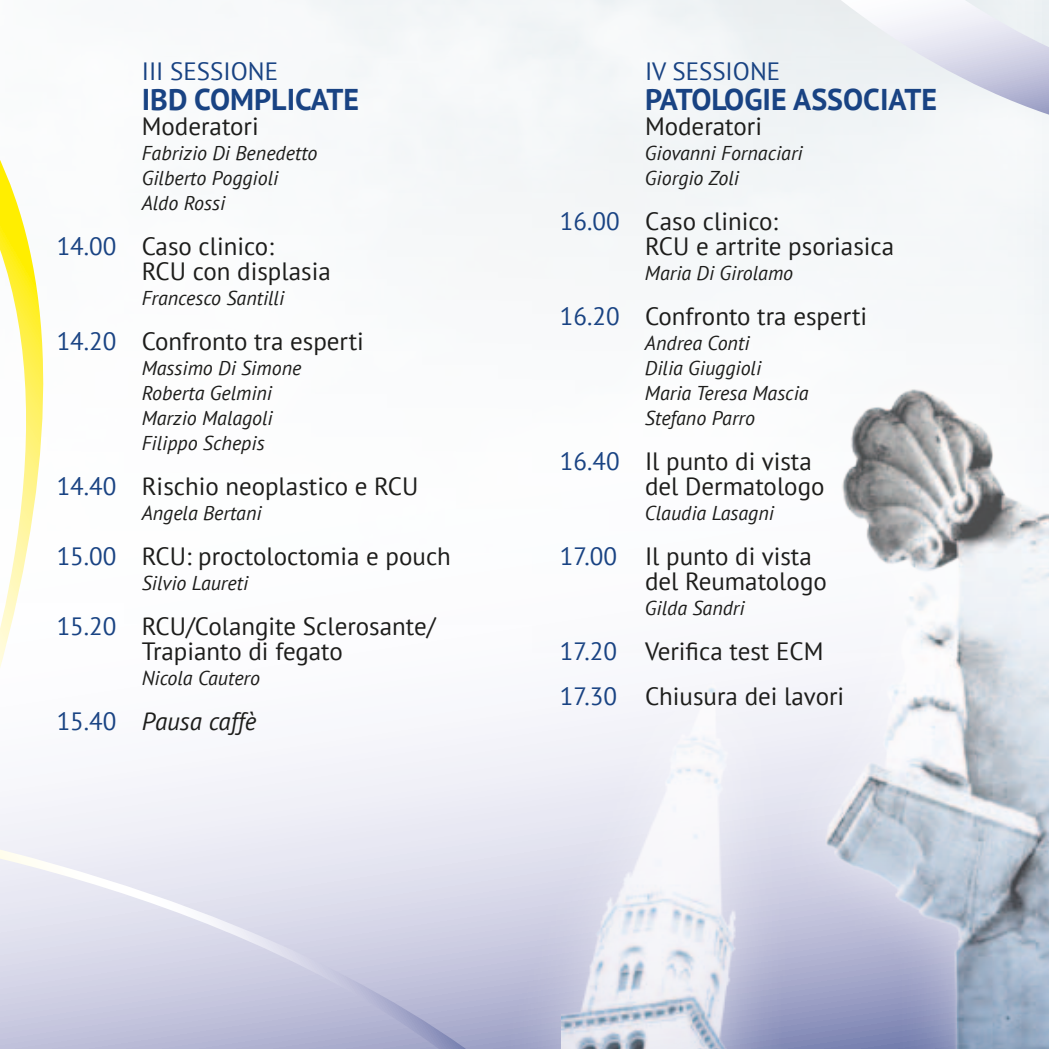
<style>
.page{position:relative;width:1049px;height:1049px;background:#fff}
.page>*{position:absolute;margin:0;border:0;box-sizing:border-box;transform-origin:0 0}
.t1{font:700 30px "PT Sans";color:#194383}
.t2{font:25px/25px "PT Sans";color:#1d1d1b}
.t3{font:25px "PT Sans";color:#194383}
.t4{font:italic 25px "PT Sans";color:#1d1d1b}
.t5{font:italic 20px/25px "PT Sans";color:#1d1d1b}
.s1{color:#194383}
.s2{font-style:normal;color:#194383}
</style>
<div class="page">
<svg style="left:0;top:0;width:265px;height:804px"></svg>
<div style="left:498px;top:329px;width:551px;height:720px;background:#fff;opacity:.75"></div>
<img style="left:562px;top:266px;width:487px;height:783px">
<svg style="left:841px;top:0;width:208px;height:115px"></svg>
<svg style="left:0;top:804px;width:466px;height:245px;background:#d7d7e8"></svg>
<p class="t3" style="left:142px;top:55px;width:138px">III SESSIONE</p>
<p class="t1" style="left:142px;top:79px;width:219px">IBD COMPLICATE</p>
<p class="t2" style="left:142px;top:113px;width:119px">Moderatori</p>
<p class="t5" style="left:142px;top:140px;width:177px">Fabrizio Di Benedetto<br>Gilberto Poggioli<br>Aldo Rossi</p>
<p class="t2" style="left:142px;top:233px;width:191px;text-indent:-85px"><span class="s1">14.00</span> Caso clinico:<br>RCU con displasia</p>
<p class="t5" style="left:142px;top:285px;width:144px">Francesco Santilli</p>
<p class="t2" style="left:57px;top:328px;width:309px"><span class="s1">14.20</span> Confronto tra esperti</p>
<p class="t5" style="left:142px;top:355px;width:161px">Massimo Di Simone<br>Roberta Gelmini<br>Marzio Malagoli<br>Filippo Schepis</p>
<p class="t2" style="left:57px;top:473px;width:363px"><span class="s1">14.40</span> Rischio neoplastico e RCU</p>
<p class="t5" style="left:142px;top:500px;width:121px">Angela Bertani</p>
<p class="t2" style="left:57px;top:543px;width:396px"><span class="s1">15.00</span> RCU: proctoloctomia e pouch</p>
<p class="t5" style="left:142px;top:570px;width:108px">Silvio Laureti</p>
<p class="t2" style="left:57px;top:613px;width:380px;text-align:center"><span class="s1">15.20</span> RCU/Colangite Sclerosante/<br>Trapianto di fegato</p>
<p class="t5" style="left:142px;top:665px;width:120px">Nicola Cautero</p>
<p class="t4" style="left:57px;top:705px;width:201px"><span class="s2">15.40</span> Pausa caffè</p>
<p class="t3" style="left:645px;top:55px;width:137px">IV SESSIONE</p>
<p class="t1" style="left:645px;top:79px;width:294px">PATOLOGIE ASSOCIATE</p>
<p class="t2" style="left:645px;top:113px;width:119px">Moderatori</p>
<p class="t5" style="left:645px;top:140px;width:159px">Giovanni Fornaciari<br>Giorgio Zoli</p>
<p class="t2" style="left:645px;top:208px;width:251px;text-indent:-85px"><span class="s1">16.00</span> Caso clinico:<br>RCU e artrite psoriasica</p>
<p class="t5" style="left:645px;top:260px;width:150px">Maria Di Girolamo</p>
<p class="t2" style="left:560px;top:303px;width:309px"><span class="s1">16.20</span> Confronto tra esperti</p>
<p class="t5" style="left:645px;top:330px;width:165px">Andrea Conti<br>Dilia Giuggioli<br>Maria Teresa Mascia<br>Stefano Parro</p>
<p class="t2" style="left:645px;top:448px;width:181px;text-indent:-85px"><span class="s1">16.40</span> Il punto di vista del Dermatologo</p>
<p class="t5" style="left:645px;top:500px;width:131px">Claudia Lasagni</p>
<p class="t2" style="left:645px;top:543px;width:183px;text-indent:-85px"><span class="s1">17.00</span> Il punto di vista del Reumatologo</p>
<p class="t5" style="left:645px;top:595px;width:101px">Gilda Sandri</p>
<p class="t2" style="left:560px;top:628px;width:286px;line-height:45px"><span class="s1">17.20</span> Verifica test ECM<br><span class="s1">17.30</span> Chiusura dei lavori</p>
</div>
